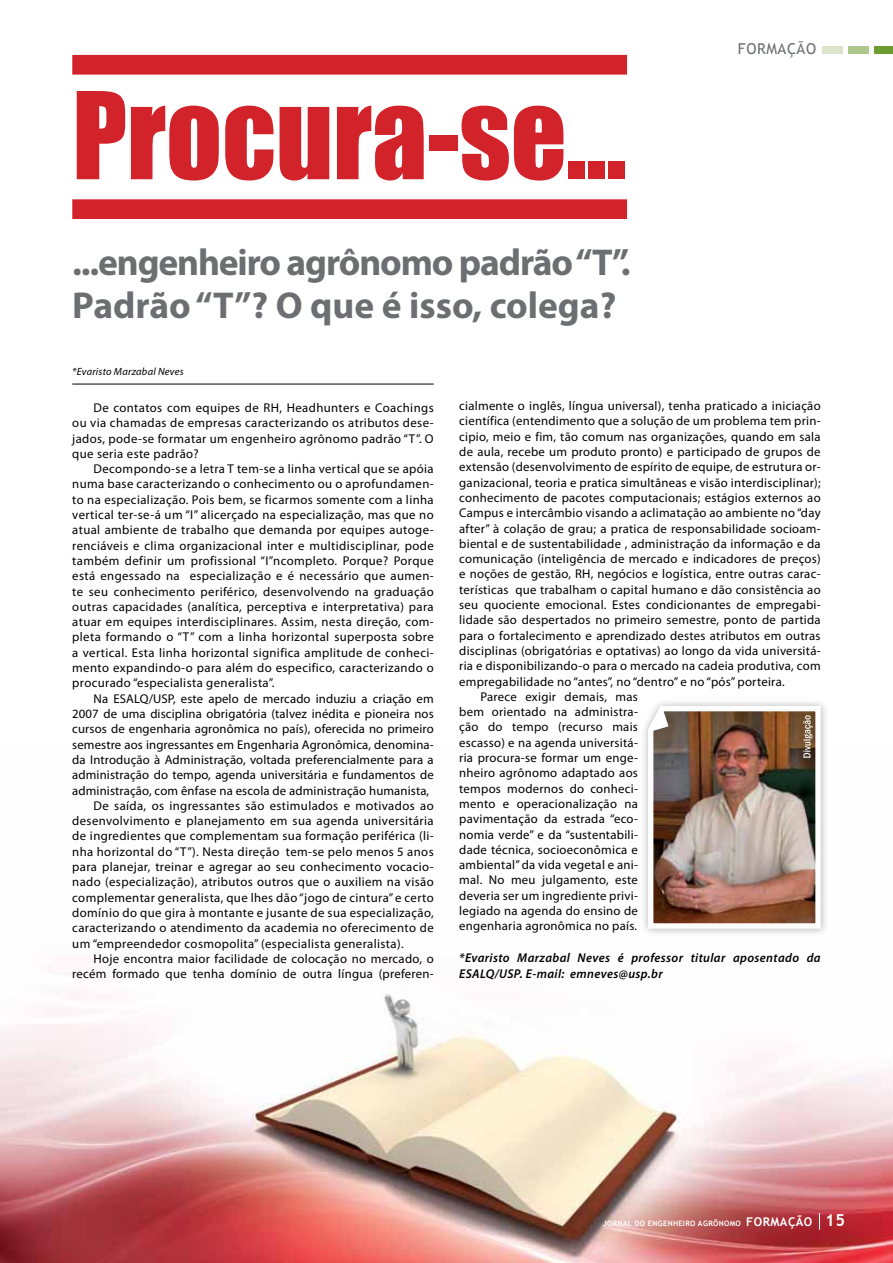
<style>
.page{position:relative;width:893px;height:1263px;background:#fff}
.page>*{position:absolute;margin:0;border:0;box-sizing:border-box;transform-origin:0 0}
.t1{font:111.6px "Impact";color:#d2232a}
.t2{font:700 37.5px/43.5px "Myriad Pro";letter-spacing:-.03em;color:#6d6e71}
.t3{font:15px "Trebuchet MS";letter-spacing:.04em;color:#6d6e71}
.t4{font:12.75px/15.3px "Myriad Pro";letter-spacing:.02em;color:#000;text-align:justify}
.t5{font:italic 600 12.75px/16.5px "Myriad Pro";letter-spacing:.03em;color:#000}
.t6{font:italic 10.5px "Myriad Pro";letter-spacing:.02em;color:#000}
.t7{font:700 7.5px "Trebuchet MS";letter-spacing:.04em;color:#fff}
.s1{font-size:12px}
.s2{font-size:16.5px}
</style>
<div class="page">
<img style="left:1px;top:973px;width:892px;height:290px">
<svg style="left:819px;top:1213px;width:1px;height:16px"></svg>
<hr style="left:72px;top:384px;width:362px;height:1px;background:#000">
<div style="left:822px;top:46px;width:21px;height:8px;background:#d9e4ca"></div>
<div style="left:874px;top:46px;width:19px;height:8px;background:#6d9d31"></div>
<div style="left:848px;top:46px;width:21px;height:8px;background:#aec78b"></div>
<div style="left:72px;top:55px;width:555px;height:20px;background:#d2232a"></div>
<div style="left:72px;top:199px;width:555px;height:20px;background:#d2232a"></div>
<div style="left:640px;top:698px;width:189px;height:239px;background:#000;opacity:.3"></div>
<img style="left:643px;top:703px;width:180px;height:228px">
<h1 class="t1" style="left:72px;top:49px;width:556px">Procura-se...</h1>
<h2 class="t2" style="left:72px;top:239px;width:560px">...engenheiro agrônomo padrão “T”.<br>Padrão “T”? O que é isso, colega?</h2>
<p class="t6" style="left:72px;top:365px;width:113px">*Evaristo Marzabal Neves</p>
<p class="t3" style="left:738px;top:40px;width:80px">FORMAÇÃO</p>
<p class="t4" style="left:72px;top:400px;width:363px;text-indent:21px">De contatos com equipes de RH, Headhunters e Coachings ou via chamadas de empresas caracterizando os atributos dese&shy;jados, pode-se formatar um engenheiro agrônomo padrão “T”. O que seria este padrão?</p>
<p class="t4" style="left:72px;top:461px;width:363px;text-indent:21px">Decompondo-se a letra T tem-se a linha vertical que se apóia numa base caracterizando o conhecimento ou o aprofundamen&shy;to na especialização. Pois bem, se ficarmos somente com a linha vertical ter-se-á um “I” alicerçado na especialização, mas que no atual ambiente de trabalho que demanda por equipes autoge&shy;renciáveis e clima organizacional inter e multidisciplinar, pode também definir um profissional “I”ncompleto. Porque? Porque está engessado na especialização e é necessário que aumen&shy;te seu conhecimento periférico, desenvolvendo na graduação outras capacidades (analítica, perceptiva e interpretativa) para atuar em equipes interdisciplinares. Assim, nesta direção, com&shy;pleta formando o “T” com a linha horizontal superposta sobre a vertical. Esta linha horizontal significa amplitude de conheci&shy;mento expandindo-o para além do especifico, caracterizando o procurado “especialista generalista”.</p>
<p class="t4" style="left:94px;top:690px;width:342px">Na ESALQ/USP, este apelo de mercado induziu a criação em</p>
<p class="t4" style="left:72px;top:706px;width:363px">2007 de uma disciplina obrigatória (talvez inédita e pioneira nos</p>
<p class="t4" style="left:72px;top:721px;width:363px">cursos de engenharia agronômica no país), oferecida no primeiro</p>
<p class="t4" style="left:72px;top:736px;width:363px">semestre aos ingressantes em Engenharia Agronômica, denomina-</p>
<p class="t4" style="left:72px;top:752px;width:363px">da Introdução à Administração, voltada preferencialmente para a</p>
<p class="t4" style="left:72px;top:767px;width:363px">administração do tempo, agenda universitária e fundamentos de</p>
<p class="t4" style="left:72px;top:782px;width:358px">administração, com ênfase na escola de administração humanista,</p>
<p class="t4" style="left:94px;top:798px;width:342px">De saída, os ingressantes são estimulados e motivados ao</p>
<p class="t4" style="left:72px;top:813px;width:363px">desenvolvimento e planejamento em sua agenda universitária</p>
<p class="t4" style="left:72px;top:828px;width:363px">de ingredientes que complementam sua formação periférica (li-</p>
<p class="t4" style="left:72px;top:843px;width:363px">nha horizontal do “T”). Nesta direção tem-se pelo menos 5 anos</p>
<p class="t4" style="left:72px;top:859px;width:363px">para planejar, treinar e agregar ao seu conhecimento vocacio-</p>
<p class="t4" style="left:72px;top:874px;width:363px">nado (especialização), atributos outros que o auxiliem na visão</p>
<p class="t4" style="left:72px;top:889px;width:363px">complementar generalista, que lhes dão “jogo de cintura” e certo</p>
<p class="t4" style="left:72px;top:905px;width:363px">domínio do que gira à montante e jusante de sua especialização,</p>
<p class="t4" style="left:72px;top:920px;width:363px">caracterizando o atendimento da academia no oferecimento de</p>
<p class="t4" style="left:72px;top:935px;width:333px">um “empreendedor cosmopolita” (especialista generalista).</p>
<p class="t4" style="left:94px;top:951px;width:342px">Hoje encontra maior facilidade de colocação no mercado, o</p>
<p class="t4" style="left:72px;top:966px;width:363px">recém formado que tenha domínio de outra língua (preferen-</p>
<p class="t4" style="left:459px;top:398px;width:363px">cialmente o inglês, língua universal), tenha praticado a iniciação</p>
<p class="t4" style="left:459px;top:413px;width:363px">científica (entendimento que a solução de um problema tem prin-</p>
<p class="t4" style="left:459px;top:429px;width:363px">cipio, meio e fim, tão comum nas organizações, quando em sala</p>
<p class="t4" style="left:459px;top:444px;width:363px">de aula, recebe um produto pronto) e participado de grupos de</p>
<p class="t4" style="left:459px;top:459px;width:363px">extensão (desenvolvimento de espírito de equipe, de estrutura or-</p>
<p class="t4" style="left:459px;top:474px;width:363px">ganizacional, teoria e pratica simultâneas e visão interdisciplinar);</p>
<p class="t4" style="left:459px;top:490px;width:363px">conhecimento de pacotes computacionais; estágios externos ao</p>
<p class="t4" style="left:459px;top:505px;width:363px">Campus e intercâmbio visando a aclimatação ao ambiente no “day</p>
<p class="t4" style="left:459px;top:520px;width:363px">after” à colação de grau; a pratica de responsabilidade socioam-</p>
<p class="t4" style="left:459px;top:536px;width:363px">biental e de sustentabilidade , administração da informação e da</p>
<p class="t4" style="left:459px;top:551px;width:363px">comunicação (inteligência de mercado e indicadores de preços)</p>
<p class="t4" style="left:459px;top:566px;width:363px">e noções de gestão, RH, negócios e logística, entre outras carac-</p>
<p class="t4" style="left:459px;top:582px;width:363px">terísticas que trabalham o capital humano e dão consistência ao</p>
<p class="t4" style="left:459px;top:597px;width:363px">seu quociente emocional. Estes condicionantes de empregabi-</p>
<p class="t4" style="left:459px;top:612px;width:363px">lidade são despertados no primeiro semestre, ponto de partida</p>
<p class="t4" style="left:459px;top:627px;width:363px">para o fortalecimento e aprendizado destes atributos em outras</p>
<p class="t4" style="left:459px;top:643px;width:363px">disciplinas (obrigatórias e optativas) ao longo da vida universitá-</p>
<p class="t4" style="left:459px;top:658px;width:363px">ria e disponibilizando-o para o mercado na cadeia produtiva, com</p>
<p class="t4" style="left:459px;top:673px;width:327px">empregabilidade no “antes”, no “dentro” e no “pós” porteira.</p>
<p class="t4" style="left:480px;top:689px;width:159px">Parece exigir demais, mas</p>
<p class="t4" style="left:459px;top:704px;width:180px">bem orientado na administra-</p>
<p class="t4" style="left:459px;top:719px;width:180px">ção do tempo (recurso mais</p>
<p class="t4" style="left:459px;top:735px;width:180px">escasso) e na agenda universitá-</p>
<p class="t4" style="left:459px;top:750px;width:180px">ria procura-se formar um enge-</p>
<p class="t4" style="left:459px;top:765px;width:180px">nheiro agrônomo adaptado aos</p>
<p class="t4" style="left:459px;top:780px;width:180px">tempos modernos do conheci-</p>
<p class="t4" style="left:459px;top:796px;width:180px">mento e operacionalização na</p>
<p class="t4" style="left:459px;top:811px;width:180px">pavimentação da estrada “eco-</p>
<p class="t4" style="left:459px;top:826px;width:180px">nomia verde” e da “sustentabili-</p>
<p class="t4" style="left:459px;top:842px;width:180px">dade técnica, socioeconômica e</p>
<p class="t4" style="left:459px;top:857px;width:180px">ambiental” da vida vegetal e ani-</p>
<p class="t4" style="left:459px;top:872px;width:180px">mal. No meu julgamento, este</p>
<p class="t4" style="left:459px;top:888px;width:180px">deveria ser um ingrediente privi-</p>
<p class="t4" style="left:459px;top:903px;width:180px">legiado na agenda do ensino de</p>
<p class="t4" style="left:459px;top:918px;width:179px">engenharia agronômica no país.</p>
<p class="t5" style="left:459px;top:949px;width:363px">*Evaristo Marzabal Neves é professor titular aposentado da<br>ESALQ/USP. E-mail: emneves@usp.br</p>
<p class="t7" style="left:603px;top:1218px;width:244px">JORNAL DO ENGENHEIRO AGRÔNOMO <span class="s1">FORMAÇÃO</span> <span class="s2">15</span></p>
</div>
